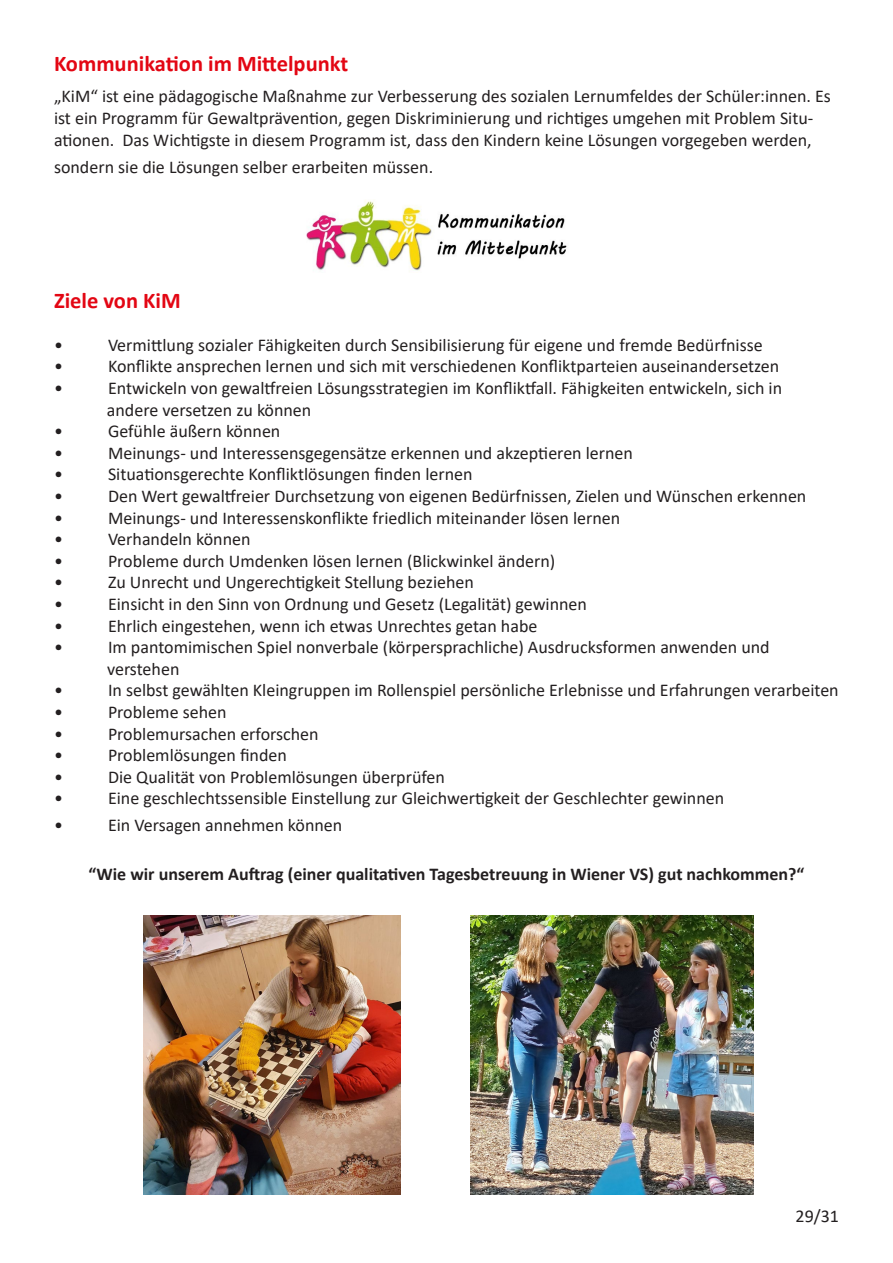
<style>
.page{position:relative;width:893px;height:1263px;background:#fff}
.page>*{position:absolute;margin:0;border:0;box-sizing:border-box;transform-origin:0 0}
.t1{font:700 22.5px "Calibri";color:#e30613}
.t2{font:18px/21.6px "Calibri";color:#231f20}
.t3{font:700 18px "Calibri";color:#231f20}
</style>
<div class="page">
<img style="left:306px;top:200px;width:261px;height:71px">
<img style="left:144px;top:915px;width:257px;height:280px">
<img style="left:471px;top:915px;width:283px;height:280px">
<p class="t1" style="left:54px;top:47px;width:296px">Kommunikation im Mittelpunkt</p>
<p class="t2" style="left:54px;top:85px;width:778px">„KiM“ ist eine pädagogische Maßnahme zur Verbesserung des sozialen Lernumfeldes der Schüler:innen. Es ist ein Programm für Gewaltprävention, gegen Diskriminierung und richtiges umgehen mit Problem Situ&shy;ationen. Das Wichtigste in diesem Programm ist, dass den Kindern keine Lösungen vorgegeben werden,</p>
<p class="t2" style="left:54px;top:155px;width:381px">sondern sie die Lösungen selber erarbeiten müssen.</p>
<p class="t1" style="left:54px;top:284px;width:128px">Ziele von KiM</p>
<p class="t2" style="left:54px;top:334px;width:10px">•</p>
<p class="t2" style="left:108px;top:334px;width:656px">Vermittlung sozialer Fähigkeiten durch Sensibilisierung für eigene und fremde Bedürfnisse</p>
<p class="t2" style="left:54px;top:355px;width:10px">•</p>
<p class="t2" style="left:108px;top:355px;width:673px">Konflikte ansprechen lernen und sich mit verschiedenen Konfliktparteien auseinandersetzen</p>
<p class="t2" style="left:54px;top:377px;width:10px">•</p>
<p class="t2" style="left:108px;top:377px;width:676px">Entwickeln von gewaltfreien Lösungsstrategien im Konfliktfall. Fähigkeiten entwickeln, sich in</p>
<p class="t2" style="left:107px;top:398px;width:206px">andere versetzen zu können</p>
<p class="t2" style="left:54px;top:420px;width:10px">•</p>
<p class="t2" style="left:108px;top:420px;width:174px">Gefühle äußern können</p>
<p class="t2" style="left:54px;top:442px;width:10px">•</p>
<p class="t2" style="left:108px;top:442px;width:527px">Meinungs- und Interessensgegensätze erkennen und akzeptieren lernen</p>
<p class="t2" style="left:54px;top:463px;width:10px">•</p>
<p class="t2" style="left:108px;top:463px;width:366px">Situationsgerechte Konfliktlösungen finden lernen</p>
<p class="t2" style="left:54px;top:485px;width:10px">•</p>
<p class="t2" style="left:108px;top:485px;width:700px">Den Wert gewaltfreier Durchsetzung von eigenen Bedürfnissen, Zielen und Wünschen erkennen</p>
<p class="t2" style="left:54px;top:506px;width:10px">•</p>
<p class="t2" style="left:108px;top:506px;width:514px">Meinungs- und Interessenskonflikte friedlich miteinander lösen lernen</p>
<p class="t2" style="left:54px;top:528px;width:10px">•</p>
<p class="t2" style="left:108px;top:528px;width:144px">Verhandeln können</p>
<p class="t2" style="left:54px;top:550px;width:10px">•</p>
<p class="t2" style="left:108px;top:550px;width:449px">Probleme durch Umdenken lösen lernen (Blickwinkel ändern)</p>
<p class="t2" style="left:54px;top:571px;width:10px">•</p>
<p class="t2" style="left:108px;top:571px;width:367px">Zu Unrecht und Ungerechtigkeit Stellung beziehen</p>
<p class="t2" style="left:54px;top:593px;width:10px">•</p>
<p class="t2" style="left:108px;top:593px;width:481px">Einsicht in den Sinn von Ordnung und Gesetz (Legalität) gewinnen</p>
<p class="t2" style="left:54px;top:614px;width:10px">•</p>
<p class="t2" style="left:108px;top:614px;width:431px">Ehrlich eingestehen, wenn ich etwas Unrechtes getan habe</p>
<p class="t2" style="left:54px;top:636px;width:10px">•</p>
<p class="t2" style="left:108px;top:636px;width:663px">Im pantomimischen Spiel nonverbale (körpersprachliche) Ausdrucksformen anwenden und</p>
<p class="t2" style="left:107px;top:658px;width:74px">verstehen</p>
<p class="t2" style="left:54px;top:679px;width:10px">•</p>
<p class="t2" style="left:108px;top:679px;width:732px">In selbst gewählten Kleingruppen im Rollenspiel persönliche Erlebnisse und Erfahrungen verarbeiten</p>
<p class="t2" style="left:54px;top:701px;width:10px">•</p>
<p class="t2" style="left:108px;top:701px;width:120px">Probleme sehen</p>
<p class="t2" style="left:54px;top:722px;width:10px">•</p>
<p class="t2" style="left:108px;top:722px;width:212px">Problemursachen erforschen</p>
<p class="t2" style="left:54px;top:744px;width:10px">•</p>
<p class="t2" style="left:108px;top:744px;width:180px">Problemlösungen finden</p>
<p class="t2" style="left:54px;top:766px;width:10px">•</p>
<p class="t2" style="left:108px;top:766px;width:338px">Die Qualität von Problemlösungen überprüfen</p>
<p class="t2" style="left:54px;top:787px;width:10px">•</p>
<p class="t2" style="left:108px;top:787px;width:618px">Eine geschlechtssensible Einstellung zur Gleichwertigkeit der Geschlechter gewinnen</p>
<p class="t2" style="left:54px;top:814px;width:10px">•</p>
<p class="t2" style="left:108px;top:814px;width:236px">Ein Versagen annehmen können</p>
<p class="t3" style="left:89px;top:861px;width:717px">“Wie wir unserem Auftrag (einer qualitativen Tagesbetreuung in Wiener VS) gut nachkommen?“</p>
<p class="t2" style="left:795px;top:1205px;width:45px">29/31</p>
</div>
